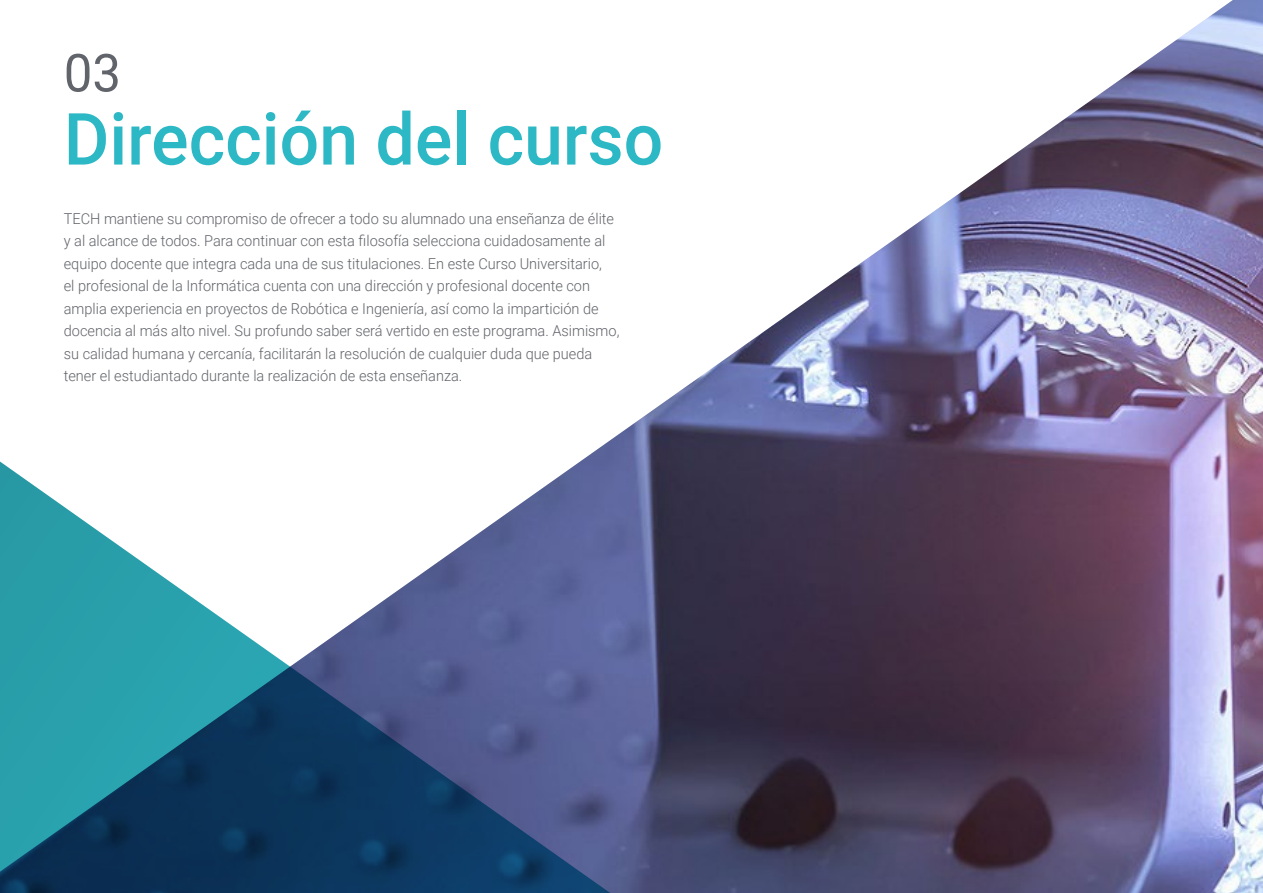
<style>
.page{position:relative;width:1263px;height:893px;background:#fff}
.page>*{position:absolute;margin:0;border:0;box-sizing:border-box;transform-origin:0 0}
.t1{font:500 72px "Roboto";color:#2db8c5}
.t2{font:52.5px "Roboto";color:#61646a}
.t3{font:300 15px/22.5px "Roboto";color:#61646a}
</style>
<div class="page">
<img style="left:602px;top:0;width:661px;height:893px">
<svg style="left:0;top:446px;width:640px;height:447px"></svg>
<h2 class="t2" style="left:64px;top:36px;width:59px">03</h2>
<h1 class="t1" style="left:64px;top:89px;width:601px">Dirección del curso</h1>
<p class="t3" style="left:64px;top:207px;width:557px">TECH mantiene su compromiso de ofrecer a todo su alumnado una enseñanza de élite y al alcance de todos. Para continuar con esta filosofía selecciona cuidadosamente al equipo docente que integra cada una de sus titulaciones. En este Curso Universitario,<br>el profesional de la Informática cuenta con una dirección y profesional docente con amplia experiencia en proyectos de Robótica e Ingeniería, así como la impartición de docencia al más alto nivel. Su profundo saber será vertido en este programa. Asimismo, su calidad humana y cercanía, facilitarán la resolución de cualquier duda que pueda tener el estudiantado durante la realización de esta enseñanza.</p>
</div>
